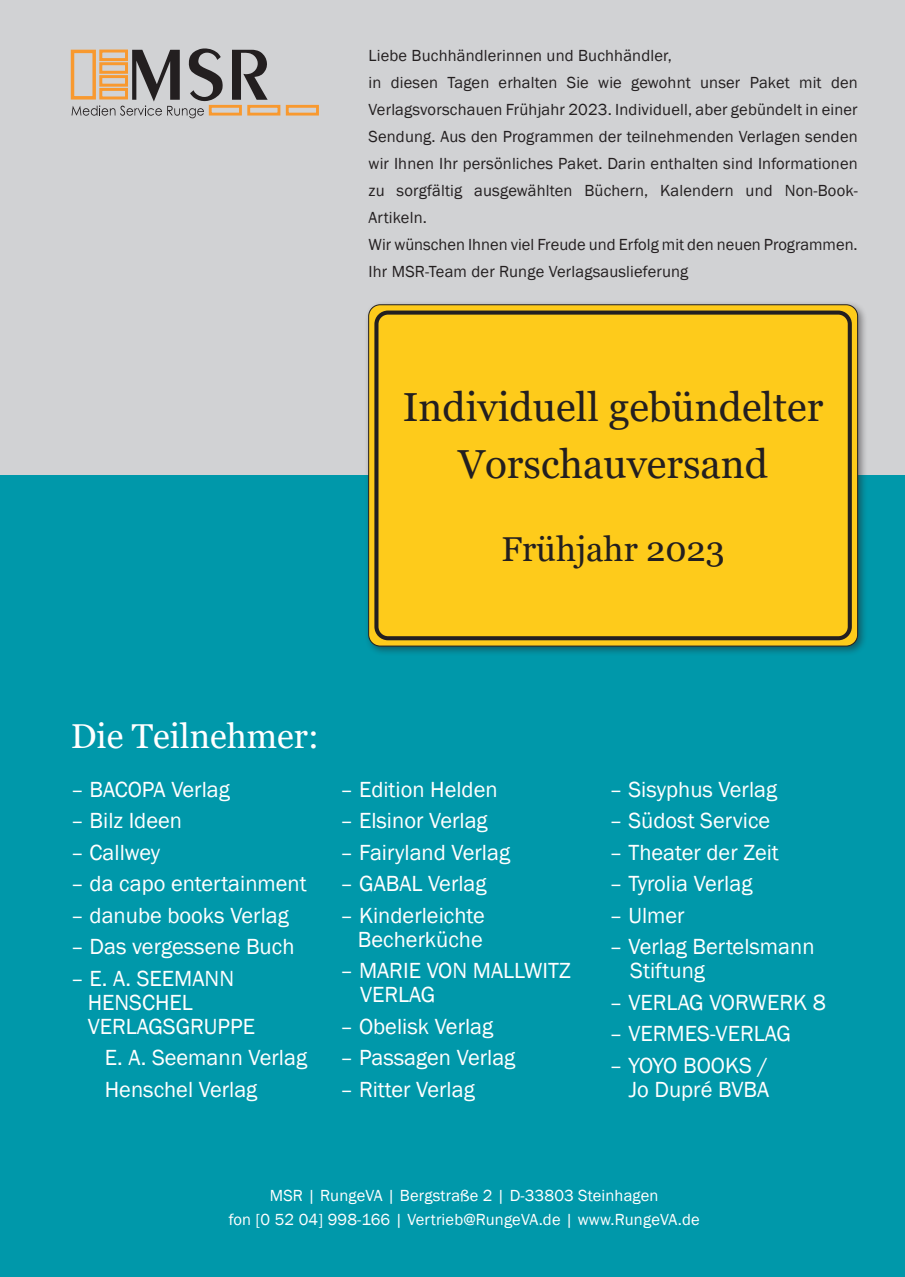
<style>
.page{position:relative;width:905px;height:1277px;background:#d1d2d4}
.page>*{position:absolute;margin:0;border:0;box-sizing:border-box;transform-origin:0 0}
.t1{font:40.5px/57px "Georgia";color:#231f20;text-align:center}
.t2{font:34.5px "Georgia";color:#fff}
.t3{font:34.5px "Georgia";color:#231f20}
.t4{font:22.5px/24px "Franklin Gothic";color:#fff}
.t5{font:16.5px/27px "Franklin Gothic";letter-spacing:.01em;color:#231f20}
.t6{font:16.5px/23.7px "Franklin Gothic";letter-spacing:.01em;color:#fff;text-align:center}
</style>
<div class="page">
<div style="left:0;top:475px;width:905px;height:802px;background:#0098aa"></div>
<div style="left:364px;top:300px;width:503px;height:356px;background:#231f20;opacity:.5"></div>
<div style="left:369px;top:305px;width:488px;height:341px;background:#fecb1b;border-radius:12px"></div>
<div style="left:374px;top:311px;width:477px;height:329px;border:4px solid #231f20;border-radius:12px"></div>
<div style="left:71px;top:50px;width:25px;height:50px;border:3px solid #f8992f"></div>
<svg style="left:72px;top:48px;width:247px;height:70px"></svg>
<p class="t5" style="left:368px;top:42px;width:491px">Liebe Buchhändlerinnen und Buchhändler,<br>in diesen Tagen erhalten Sie wie gewohnt unser Paket mit den Verlagsvorschauen Frühjahr 2023. Individuell, aber gebündelt in einer Sendung. Aus den Programmen der teilnehmenden Verlagen senden wir Ihnen Ihr persönliches Paket. Darin enthalten sind Informationen zu sorgfältig ausgewählten Büchern, Kalendern und Non-Book-Artikeln.<br>Wir wünschen Ihnen viel Freude und Erfolg mit den neuen Programmen.<br>Ihr MSR-Team der Runge Verlagsauslieferung</p>
<h1 class="t1" style="left:403px;top:379px;width:422px">Individuell gebündelter<br>Vorschauversand</h1>
<h2 class="t3" style="left:501px;top:528px;width:225px">Frühjahr 2023</h2>
<h2 class="t2" style="left:71px;top:715px;width:250px">Die Teilnehmer:</h2>
<p class="t4" style="left:71px;top:778px;width:161px">– BACOPA Verlag</p>
<p class="t4" style="left:71px;top:809px;width:113px">– Bilz Ideen</p>
<p class="t4" style="left:71px;top:841px;width:91px">– Callwey</p>
<p class="t4" style="left:71px;top:872px;width:237px">– da capo entertainment</p>
<p class="t4" style="left:71px;top:904px;width:219px">– danube books Verlag</p>
<p class="t4" style="left:71px;top:935px;width:225px">– Das vergessene Buch</p>
<p class="t4" style="left:88px;top:967px;width:169px;text-indent:-17px">– E. A. SEEMANN<br>HENSCHEL<br>VERLAGSGRUPPE</p>
<p class="t4" style="left:105px;top:1042px;width:204px;line-height:31.5px">E. A. Seemann Verlag<br>Henschel Verlag</p>
<p class="t4" style="left:340px;top:778px;width:159px">– Edition Helden</p>
<p class="t4" style="left:340px;top:809px;width:149px">– Elsinor Verlag</p>
<p class="t4" style="left:340px;top:841px;width:171px">– Fairyland Verlag</p>
<p class="t4" style="left:340px;top:872px;width:148px">– GABAL Verlag</p>
<p class="t4" style="left:340px;top:904px;width:146px;text-align:right">– Kinderleichte<br>Becherküche</p>
<p class="t4" style="left:360px;top:959px;width:212px;text-indent:-20px">– MARIE VON MALLWITZ<br>VERLAG</p>
<p class="t4" style="left:340px;top:1015px;width:154px">– Obelisk Verlag</p>
<p class="t4" style="left:340px;top:1046px;width:177px">– Passagen Verlag</p>
<p class="t4" style="left:340px;top:1078px;width:136px">– Ritter Verlag</p>
<p class="t4" style="left:609px;top:778px;width:169px">– Sisyphus Verlag</p>
<p class="t4" style="left:609px;top:809px;width:162px">– Südost Service</p>
<p class="t4" style="left:609px;top:841px;width:171px">– Theater der Zeit</p>
<p class="t4" style="left:609px;top:872px;width:144px">– Tyrolia Verlag</p>
<p class="t4" style="left:609px;top:904px;width:77px">– Ulmer</p>
<p class="t4" style="left:630px;top:935px;width:186px;text-indent:-21px">– Verlag Bertelsmann<br>Stiftung</p>
<p class="t4" style="left:609px;top:991px;width:218px">– VERLAG VORWERK 8</p>
<p class="t4" style="left:609px;top:1022px;width:183px">– VERMES-VERLAG</p>
<p class="t4" style="left:609px;top:1054px;width:161px;text-align:right">– YOYO BOOKS /<br>Jo Dupré BVBA</p>
<p class="t6" style="left:229px;top:1184px;width:472px">MSR | RungeVA | Bergstraße 2 | D-33803 Steinhagen<br>fon [0 52 04] 998-166 | Vertrieb@RungeVA.de | www.RungeVA.de</p>
</div>
